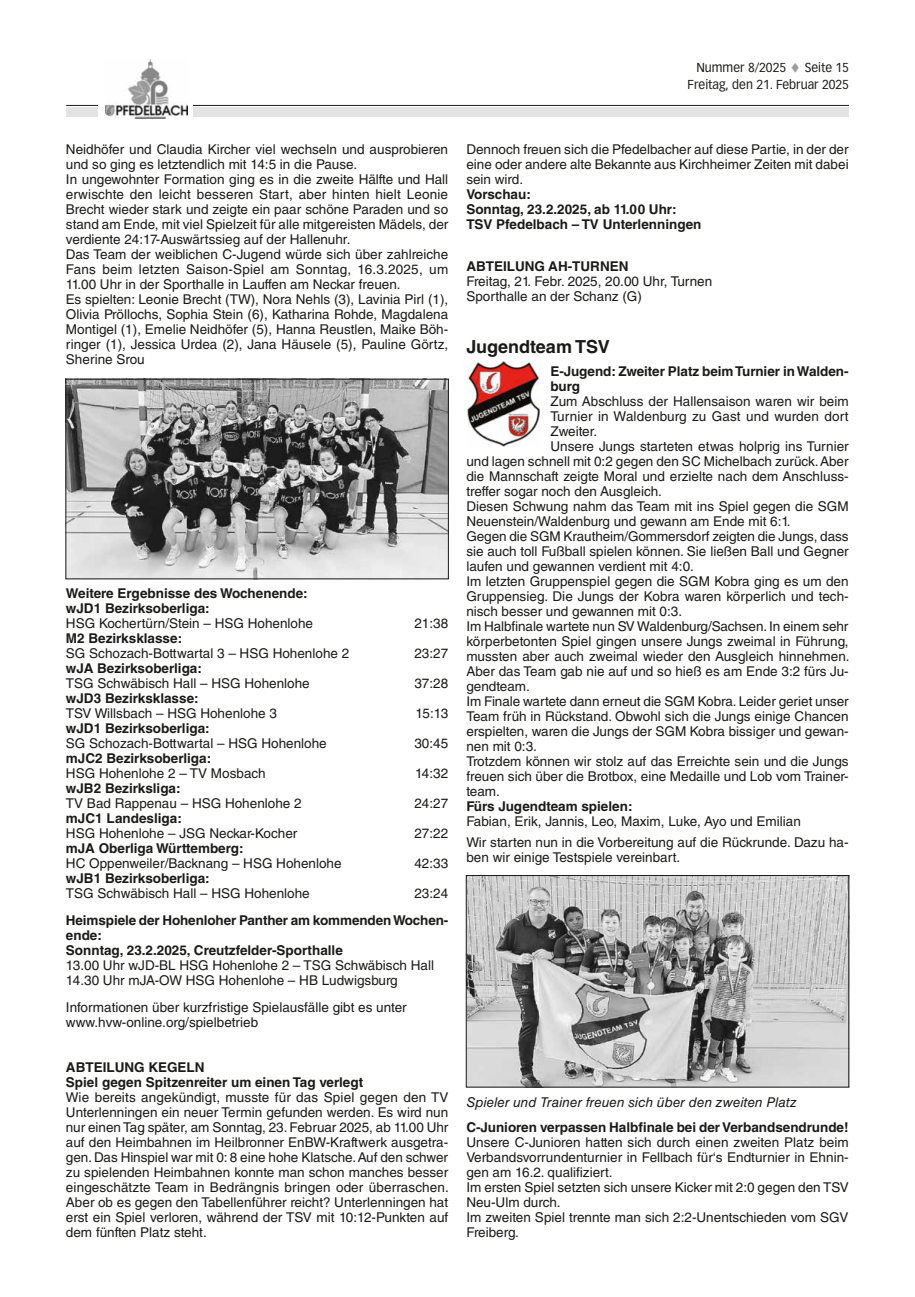
<style>
.page{position:relative;width:915px;height:1297px;background:#fff}
.page>*{position:absolute;margin:0;border:0;box-sizing:border-box;transform-origin:0 0}
.t1{font:700 18px "Helvetica LT Std";color:#1a1a18}
.t2{font:13.5px/15px "Helvetica LT Std";color:#1a1a18}
.t3{font:700 13.5px/15px "Helvetica LT Std";color:#1a1a18}
.t4{font:italic 13.5px "Helvetica LT Std";letter-spacing:.005em;color:#1a1a18}
.t5{font:12.75px/16.5px "Vectora LT Std";color:#1a1a18;text-align:right;scale:.95 1}
.s1{color:#9c9d9d}
</style>
<div class="page">
<div style="left:66px;top:108px;width:782px;height:9px;background:#e3e3e3"></div>
<hr style="left:66px;top:105px;width:782px;height:1px;background:#1a1a18">
<div style="left:98px;top:59px;width:95px;height:60px;background:#fff"></div>
<img style="left:105px;top:59px;width:82px;height:60px">
<img style="left:68px;top:381px;width:378px;height:196px">
<div style="left:66px;top:379px;width:382px;height:200px;border:1px solid #1a1a18"></div>
<img style="left:468px;top:362px;width:71px;height:84px">
<img style="left:468px;top:877px;width:378px;height:208px">
<div style="left:466px;top:875px;width:382px;height:212px;border:1px solid #1a1a18"></div>
<p class="t5" style="left:687px;top:59px;width:171px">Nummer 8/2025 <span class="s1">♦</span> Seite 15<br>Freitag, den 21. Februar 2025</p>
<p class="t2" style="left:66px;top:142px;width:384px">Neidhöfer und Claudia Kircher viel wechseln und ausprobieren und so ging es letztendlich mit 14:5 in die Pause.<br>In ungewohnter Formation ging es in die zweite Hälfte und Hall erwischte den leicht besseren Start, aber hinten hielt Leonie Brecht wieder stark und zeigte ein paar schöne Paraden und so stand am Ende, mit viel Spielzeit für alle mitgereisten Mädels, der verdiente 24:17-Auswärtssieg auf der Hallenuhr.<br>Das Team der weiblichen C-Jugend würde sich über zahlreiche Fans beim letzten Saison-Spiel am Sonntag, 16.3.2025, um 11.00 Uhr in der Sporthalle in Lauffen am Neckar freuen.<br>Es spielten: Leonie Brecht (TW), Nora Nehls (3), Lavinia Pirl (1), Olivia Pröllochs, Sophia Stein (6), Katharina Rohde, Magdalena Montigel (1), Emelie Neidhöfer (5), Hanna Reustlen, Maike Böh&shy;ringer (1), Jessica Urdea (2), Jana Häusele (5), Pauline Görtz, Sherine Srou</p>
<p class="t3" style="left:66px;top:586px;width:243px">Weitere Ergebnisse des Wochenende: wJD1 Bezirksoberliga:</p>
<p class="t2" style="left:66px;top:616px;width:248px">HSG Kochertürn/Stein – HSG Hohenlohe</p>
<p class="t2" style="left:414px;top:616px;width:35px">21:38</p>
<p class="t3" style="left:66px;top:631px;width:118px">M2 Bezirksklasse:</p>
<p class="t2" style="left:66px;top:646px;width:285px">SG Schozach-Bottwartal 3 – HSG Hohenlohe 2</p>
<p class="t2" style="left:414px;top:646px;width:35px">23:27</p>
<p class="t3" style="left:66px;top:661px;width:137px">wJA Bezirksoberliga:</p>
<p class="t2" style="left:66px;top:676px;width:245px">TSG Schwäbisch Hall – HSG Hohenlohe</p>
<p class="t2" style="left:414px;top:676px;width:35px">37:28</p>
<p class="t3" style="left:66px;top:691px;width:134px">wJD3 Bezirksklasse:</p>
<p class="t2" style="left:66px;top:706px;width:212px">TSV Willsbach – HSG Hohenlohe 3</p>
<p class="t2" style="left:415px;top:706px;width:34px">15:13</p>
<p class="t3" style="left:66px;top:721px;width:145px">wJD1 Bezirksoberliga:</p>
<p class="t2" style="left:66px;top:736px;width:262px">SG Schozach-Bottwartal – HSG Hohenlohe</p>
<p class="t2" style="left:414px;top:736px;width:35px">30:45</p>
<p class="t3" style="left:66px;top:751px;width:147px">mJC2 Bezirksoberliga:</p>
<p class="t2" style="left:66px;top:766px;width:201px">HSG Hohenlohe 2 – TV Mosbach</p>
<p class="t2" style="left:415px;top:766px;width:35px">14:32</p>
<p class="t3" style="left:66px;top:781px;width:116px">wJB2 Bezirksliga:</p>
<p class="t2" style="left:66px;top:796px;width:237px">TV Bad Rappenau – HSG Hohenlohe 2</p>
<p class="t2" style="left:414px;top:796px;width:35px">24:27</p>
<p class="t3" style="left:66px;top:811px;width:117px">mJC1 Landesliga:</p>
<p class="t2" style="left:66px;top:826px;width:233px">HSG Hohenlohe – JSG Neckar-Kocher</p>
<p class="t2" style="left:414px;top:826px;width:35px">27:22</p>
<p class="t3" style="left:66px;top:841px;width:179px">mJA Oberliga Württemberg:</p>
<p class="t2" style="left:66px;top:856px;width:277px">HC Oppenweiler/Backnang – HSG Hohenlohe</p>
<p class="t2" style="left:414px;top:856px;width:35px">42:33</p>
<p class="t3" style="left:66px;top:871px;width:145px">wJB1 Bezirksoberliga:</p>
<p class="t2" style="left:66px;top:886px;width:245px">TSG Schwäbisch Hall – HSG Hohenlohe</p>
<p class="t2" style="left:414px;top:886px;width:35px">23:24</p>
<p class="t3" style="left:66px;top:913px;width:384px">Heimspiele der Hohenloher Panther am kommenden Wochen&shy;ende:<br>Sonntag, 23.2.2025, Creutzfelder-Sporthalle</p>
<p class="t2" style="left:66px;top:958px;width:369px">13.00 Uhr wJD-BL HSG Hohenlohe 2 – TSG Schwäbisch Hall<br>14.30 Uhr mJA-OW HSG Hohenlohe – HB Ludwigsburg</p>
<p class="t2" style="left:66px;top:1000px;width:342px">Informationen über kurzfristige Spielausfälle gibt es unter www.hvw-online.org/spielbetrieb</p>
<p class="t3" style="left:66px;top:1060px;width:298px">ABTEILUNG KEGELN<br>Spiel gegen Spitzenreiter um einen Tag verlegt</p>
<p class="t2" style="left:66px;top:1090px;width:384px;text-align:justify">Wie bereits angekündigt, musste für das Spiel gegen den TV Unterlenningen ein neuer Termin gefunden werden. Es wird nun nur einen Tag später, am Sonntag, 23. Februar 2025, ab 11.00 Uhr auf den Heimbahnen im Heilbronner EnBW-Kraftwerk ausgetra&shy;gen. Das Hinspiel war mit 0: 8 eine hohe Klatsche. Auf den schwer zu spielenden Heimbahnen konnte man schon manches besser eingeschätzte Team in Bedrängnis bringen oder überraschen.<br>Aber ob es gegen den Tabellenführer reicht? Unterlenningen hat erst ein Spiel verloren, während der TSV mit 10:12-Punkten auf dem fünften Platz steht.</p>
<p class="t2" style="left:466px;top:142px;width:383px;text-align:justify">Dennoch freuen sich die Pfedelbacher auf diese Partie, in der der eine oder andere alte Bekannte aus Kirchheimer Zeiten mit dabei sein wird.</p>
<p class="t3" style="left:466px;top:187px;width:236px">Vorschau:<br>Sonntag, 23.2.2025, ab 11.00 Uhr:<br>TSV Pfedelbach – TV Unterlenningen</p>
<p class="t3" style="left:466px;top:259px;width:164px">ABTEILUNG AH-TURNEN</p>
<p class="t2" style="left:466px;top:274px;width:247px">Freitag, 21. Febr. 2025, 20.00 Uhr, Turnen<br>Sporthalle an der Schanz (G)</p>
<h1 class="t1" style="left:466px;top:336px;width:145px">Jugendteam TSV</h1>
<p class="t3" style="left:550px;top:364px;width:299px">E-Jugend: Zweiter Platz beim Turnier in Walden&shy;burg</p>
<p class="t2" style="left:550px;top:394px;width:299px">Zum Abschluss der Hallensaison waren wir beim</p>
<p class="t2" style="left:550px;top:409px;width:300px">Turnier in Waldenburg zu Gast und wurden dort</p>
<p class="t2" style="left:550px;top:424px;width:48px">Zweiter.</p>
<p class="t2" style="left:550px;top:439px;width:300px">Unsere Jungs starteten etwas holprig ins Turnier</p>
<p class="t2" style="left:466px;top:454px;width:383px">und lagen schnell mit 0:2 gegen den SC Michelbach zurück. Aber</p>
<p class="t2" style="left:466px;top:469px;width:383px">die Mannschaft zeigte Moral und erzielte nach dem Anschluss-</p>
<p class="t2" style="left:466px;top:484px;width:197px">treffer sogar noch den Ausgleich.</p>
<p class="t2" style="left:466px;top:499px;width:383px">Diesen Schwung nahm das Team mit ins Spiel gegen die SGM</p>
<p class="t2" style="left:466px;top:514px;width:326px">Neuenstein/Waldenburg und gewann am Ende mit 6:1.</p>
<p class="t2" style="left:466px;top:529px;width:383px">Gegen die SGM Krautheim/Gommersdorf zeigten die Jungs, dass</p>
<p class="t2" style="left:466px;top:544px;width:384px">sie auch toll Fußball spielen können. Sie ließen Ball und Gegner</p>
<p class="t2" style="left:466px;top:559px;width:229px">laufen und gewannen verdient mit 4:0.</p>
<p class="t2" style="left:466px;top:574px;width:383px">Im letzten Gruppenspiel gegen die SGM Kobra ging es um den</p>
<p class="t2" style="left:466px;top:589px;width:384px">Gruppensieg. Die Jungs der Kobra waren körperlich und tech-</p>
<p class="t2" style="left:466px;top:604px;width:217px">nisch besser und gewannen mit 0:3.</p>
<p class="t2" style="left:466px;top:619px;width:383px">Im Halbfinale wartete nun SV Waldenburg/Sachsen. In einem sehr</p>
<p class="t2" style="left:466px;top:634px;width:383px">körperbetonten Spiel gingen unsere Jungs zweimal in Führung,</p>
<p class="t2" style="left:466px;top:649px;width:384px">mussten aber auch zweimal wieder den Ausgleich hinnehmen.</p>
<p class="t2" style="left:466px;top:664px;width:384px">Aber das Team gab nie auf und so hieß es am Ende 3:2 fürs Ju-</p>
<p class="t2" style="left:466px;top:679px;width:65px">gendteam.</p>
<p class="t2" style="left:466px;top:694px;width:384px">Im Finale wartete dann erneut die SGM Kobra. Leider geriet unser</p>
<p class="t2" style="left:466px;top:709px;width:383px">Team früh in Rückstand. Obwohl sich die Jungs einige Chancen</p>
<p class="t2" style="left:466px;top:724px;width:383px">erspielten, waren die Jungs der SGM Kobra bissiger und gewan-</p>
<p class="t2" style="left:466px;top:739px;width:72px">nen mit 0:3.</p>
<p class="t2" style="left:466px;top:754px;width:383px">Trotzdem können wir stolz auf das Erreichte sein und die Jungs</p>
<p class="t2" style="left:466px;top:769px;width:383px">freuen sich über die Brotbox, eine Medaille und Lob vom Trainer-</p>
<p class="t2" style="left:466px;top:784px;width:35px">team.</p>
<p class="t3" style="left:466px;top:799px;width:168px">Fürs Jugendteam spielen:</p>
<p class="t2" style="left:466px;top:811px;width:383px;line-height:20.4px">Fabian, Erik, Jannis, Leo, Maxim, Luke, Ayo und Emilian<br>Wir starten nun in die Vorbereitung auf die Rückrunde. Dazu ha-</p>
<p class="t2" style="left:466px;top:849px;width:215px">ben wir einige Testspiele vereinbart.</p>
<p class="t4" style="left:466px;top:1094px;width:332px">Spieler und Trainer freuen sich über den zweiten Platz</p>
<p class="t3" style="left:466px;top:1120px;width:383px">C-Junioren verpassen Halbfinale bei der Verbandsendrunde!</p>
<p class="t2" style="left:466px;top:1135px;width:384px">Unsere C-Junioren hatten sich durch einen zweiten Platz beim Verbandsvorrundenturnier in Fellbach für‘s Endturnier in Ehnin&shy;gen am 16.2. qualifiziert.<br>Im ersten Spiel setzten sich unsere Kicker mit 2:0 gegen den TSV Neu-Ulm durch.<br>Im zweiten Spiel trennte man sich 2:2-Unentschieden vom SGV Freiberg.</p>
</div>
